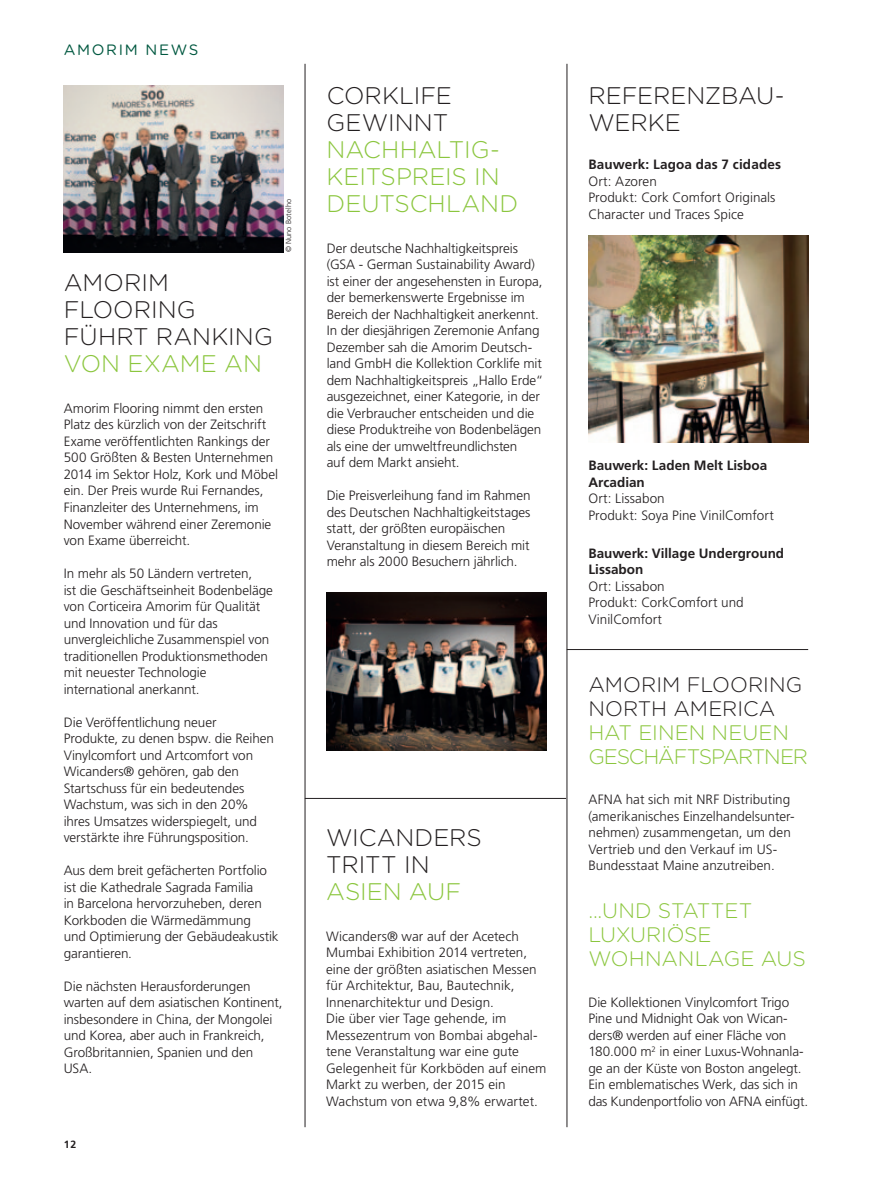
<style>
.page{position:relative;width:872px;height:1191px;background:#fff}
.page>*{position:absolute;margin:0;border:0;box-sizing:border-box;transform-origin:0 0}
.t1{font:300 24px/27px "Gotham Rounded";letter-spacing:-.005em;color:#231f20}
.t2{font:300 24px/27px "Gotham Rounded";letter-spacing:-.005em;color:#8bc63e}
.t3{font:300 21px/24px "Gotham Rounded";letter-spacing:-.025em;color:#8bc63e}
.t4{font:300 21px/24px "Gotham Rounded";letter-spacing:-.045em;color:#8bc63e}
.t5{font:300 21px/24px "Gotham Rounded";letter-spacing:.005em;color:#231f20}
.t6{font:15px "Gotham Rounded";letter-spacing:.115em;color:#005840}
.t7{font:300 13.5px/16.5px "Frutiger LT Std";letter-spacing:-.005em;color:#231f20}
.t8{font:700 13.5px/16.5px "Frutiger LT Std";color:#231f20}
.t9{font:700 10.5px "Frutiger LT Std";color:#231f20}
.t10{font:300 7.5px "Frutiger LT Std";letter-spacing:.02em;color:#231f20}
</style>
<div class="page">
<hr style="left:566px;top:64px;width:1px;height:1063px;background:#231f20">
<hr style="left:305px;top:64px;width:1px;height:1063px;background:#231f20">
<hr style="left:305px;top:798px;width:261px;height:1px;background:#231f20">
<img style="left:64px;top:85px;width:219px;height:167px">
<hr style="left:567px;top:649px;width:241px;height:1px;background:#231f20">
<img style="left:588px;top:236px;width:220px;height:206px">
<img style="left:327px;top:592px;width:219px;height:158px">
<p class="t6" style="left:64px;top:39px;width:136px">AMORIM NEWS</p>
<p class="t10" style="left:284px;top:252px;width:55px;rotate:-90deg">© Nuno Botelho</p>
<h1 class="t1" style="left:64px;top:268px;width:107px">AMORIM<br>FLOOR</h1>
<h1 class="t1" style="left:64px;top:295px;width:210px;text-align:center">ING<br>FÜHRT RANKING</h1>
<h1 class="t2" style="left:64px;top:349px;width:200px">VON EXAME AN</h1>
<p class="t7" style="left:64px;top:400px;width:216px">Amorim Flooring nimmt den ersten Platz des kürzlich von der Zeitschrift Exame veröffentlichten Rankings der 500 Größten &amp; Besten Unternehmen 2014 im Sektor Holz, Kork und Möbel ein. Der Preis wurde Rui Fernandes, Finanzleiter des Unternehmens, im November während einer Zeremonie von Exame überreicht.</p>
<p class="t7" style="left:64px;top:565px;width:211px">In mehr als 50 Ländern vertreten,<br>ist die Geschäftseinheit Bodenbeläge von Corticeira Amorim für Qualität und Innovation und für das unvergleichliche Zusammenspiel von traditionellen Produktionsmethoden mit neuester Technologie international anerkannt.</p>
<p class="t7" style="left:64px;top:714px;width:212px">Die Veröffentlichung neuer<br>Produkte, zu denen bspw. die Reihen<br>Vinylcomfort und Artcomfort von<br>Wicanders® gehören, gab den<br>Startschuss für ein bedeutendes<br>Wachstum, was sich in den 20% ihres Umsatzes widerspiegelt, und verstärkte ihre Führungsposition.</p>
<p class="t7" style="left:64px;top:862px;width:216px">Aus dem breit gefächerten Portfolio ist die Kathedrale Sagrada Familia<br>in Barcelona hervorzuheben, deren<br>Korkboden die Wärmedämmung<br>und Optimierung der Gebäudeakustik garantieren.</p>
<p class="t7" style="left:64px;top:978px;width:220px">Die nächsten Herausforderungen warten auf dem asiatischen Kontinent, insbesondere in China, der Mongolei und Korea, aber auch in Frankreich,<br>Großbritannien, Spanien und den<br>USA.</p>
<p class="t9" style="left:64px;top:1138px;width:14px">12</p>
<h1 class="t1" style="left:327px;top:81px;width:123px">COR KLIFE<br>GEWINNT</h1>
<h1 class="t2" style="left:327px;top:135px;width:189px">NACHHALTIG-<br>KEITSPREIS IN<br>DEUTSCHLAND</h1>
<p class="t7" style="left:327px;top:240px;width:218px">Der deutsche Nachhaltigkeitspreis (GSA - German Sustainability Award) ist einer der angesehensten in Europa, der bemerkenswerte Ergebnisse im Bereich der Nachhaltigkeit anerkennt.<br>In der diesjährigen Zeremonie Anfang Dezember sah die Amorim Deutsch&shy;land GmbH die Kollektion Corklife mit dem Nachhaltigkeitspreis „Hallo Erde“ ausgezeichnet, einer Kategorie, in der die Verbraucher entscheiden und die diese Produktreihe von Bodenbelägen als eine der umweltfreundlichsten<br>auf dem Markt ansieht.</p>
<p class="t7" style="left:327px;top:487px;width:205px">Die Preisverleihung fand im Rahmen des Deutschen Nachhaltigkeitstages statt, der größten europäischen Veranstaltung in diesem Bereich mit mehr als 2000 Besuchern jährlich.</p>
<h1 class="t1" style="left:326px;top:823px;width:106px">WICANDER</h1>
<h1 class="t1" style="left:466px;top:823px;width:17px">S</h1>
<h1 class="t1" style="left:326px;top:850px;width:105px">TR ITT IN</h1>
<h1 class="t2" style="left:326px;top:877px;width:137px">ASIEN AUF</h1>
<p class="t7" style="left:326px;top:928px;width:222px">Wicanders® war auf der Acetech Mumbai Exhibition 2014 vertreten, eine der größten asiatischen Messen für Architektur, Bau, Bautechnik, Innenarchitektur und Design.<br>Die über vier Tage gehende, im Messezentrum von Bombai abgehal&shy;tene Veranstaltung war eine gute Gelegenheit für Korkböden auf einem Markt zu werben, der 2015 ein Wachstum von etwa 9,8% erwartet.</p>
<h1 class="t1" style="left:588px;top:81px;width:65px">REFERE</h1>
<h1 class="t1" style="left:686px;top:81px;width:100px">NZBAU-</h1>
<h1 class="t1" style="left:588px;top:108px;width:90px">WERKE</h1>
<p class="t8" style="left:588px;top:156px;width:194px">Bauwerk: Lagoa das 7 cidades</p>
<p class="t7" style="left:588px;top:173px;width:189px">Ort: Azoren<br>Produkt: Cork Comfort Originals<br>Character und Traces Spice</p>
<p class="t8" style="left:588px;top:457px;width:180px">Bauwerk: Laden Melt Lisboa<br>Arcadian</p>
<p class="t7" style="left:588px;top:491px;width:187px">Ort: Lissabon<br>Produkt: Soya Pine VinilComfort</p>
<p class="t8" style="left:588px;top:545px;width:197px">Bauwerk: Village Underground<br>Lissabon</p>
<p class="t7" style="left:588px;top:578px;width:157px">Ort: Lissabon<br>Produkt: CorkComfort und<br>VinilComfort</p>
<h2 class="t5" style="left:588px;top:671px;width:215px;text-indent:175px">ING<br>NORTH AMERICA</h2>
<h2 class="t4" style="left:588px;top:719px;width:205px">HAT EINEN NEUEN<br>GESCHÄFTSPARTNER</h2>
<p class="t7" style="left:588px;top:791px;width:208px">AFNA hat sich mit NRF Distributing (amerikanisches Einzelhandelsunter&shy;nehmen) zusammengetan, um den Vertrieb und den Verkauf im US-Bundesstaat Maine anzutreiben.</p>
<h2 class="t3" style="left:588px;top:898px;width:219px">...UND STATTET<br>LUXURIÖSE<br>WOHNANLAGE AUS</h2>
<p class="t7" style="left:588px;top:994px;width:221px">Die Kollektionen Vinylcomfort Trigo Pine und Midnight Oak von Wican&shy;ders® werden auf einer Fläche von 180.000 m<sup>2</sup> in einer Luxus-Wohnanla&shy;ge an der Küste von Boston angelegt.<br>Ein emblematisches Werk, das sich in das Kundenportfolio von AFNA einfügt.</p>
<h2 class="t5" style="left:588px;top:671px;width:141px">AMORIM FLOOR</h2>
</div>
